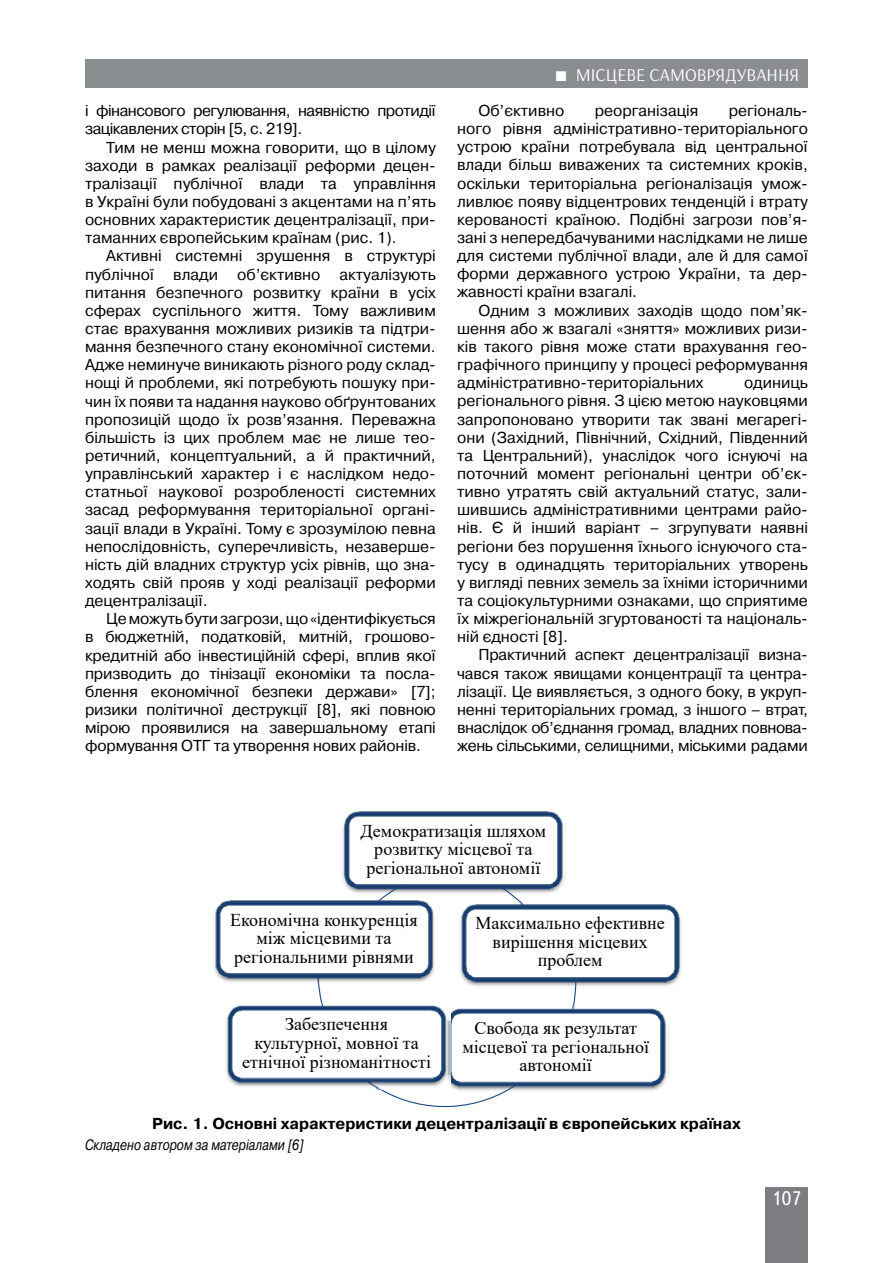
<style>
.page{position:relative;width:893px;height:1263px;background:#fff}
.page>*{position:absolute;margin:0;border:0;box-sizing:border-box;transform-origin:0 0}
.t1{font:19.5px "Ukrainian Text";color:#fff}
.t2{font:18px/18.6px "Times New Roman";color:#000;text-align:center}
.t3{font:18px "Arsenal";color:#fff}
.t4{font:15.75px/18.1px "Pragmatica C";color:#000;text-align:justify}
.t5{font:15.75px/18.1px "Pragmatica C";letter-spacing:-.03em;color:#000}
.t6{font:700 15.75px "Pragmatica C";color:#000}
.t7{font:italic 15px "Pragmatica C";color:#000;scale:.8 1}
</style>
<div class="page">
<div style="left:765px;top:1187px;width:43px;height:76px;background:#7d7e81"></div>
<div style="left:85px;top:60px;width:723px;height:28px;background:#8b8e90"></div>
<img style="left:342px;top:811px;width:222px;height:82px">
<svg style="left:499px;top:886px;width:26px;height:15px"></svg>
<img style="left:460px;top:901px;width:221px;height:87px">
<svg style="left:572px;top:979px;width:4px;height:26px"></svg>
<img style="left:450px;top:1005px;width:217px;height:86px">
<svg style="left:381px;top:1080px;width:137px;height:28px"></svg>
<img style="left:226px;top:1005px;width:224px;height:85px">
<svg style="left:318px;top:985px;width:5px;height:22px"></svg>
<img style="left:214px;top:900px;width:221px;height:85px">
<svg style="left:376px;top:886px;width:25px;height:17px"></svg>
<p class="t5" style="left:85px;top:102px;width:352px">і фінансового регулювання, наявністю протидії зацікавлених сторін [5, с. 219].</p>
<p class="t4" style="left:85px;top:138px;width:352px;text-indent:21px">Тим не менш можна говорити, що в цілому заходи в рамках реалізації реформи децен&shy;тралізації публічної влади та управління в Україні були побудовані з акцентами на п’ять основних характеристик децентралізації, при&shy;таманних європейським країнам (рис. 1).</p>
<p class="t4" style="left:85px;top:247px;width:352px;text-indent:21px">Активні системні зрушення в структурі публічної влади об’єктивно актуалізують питання безпечного розвитку країни в усіх сферах суспільного життя. Тому важливим стає врахування можливих ризиків та підтри&shy;мання безпечного стану економічної системи.<br>Адже неминуче виникають різного роду склад&shy;нощі й проблеми, які потребують пошуку при&shy;чин їх появи та надання науково обґрунтованих пропозицій щодо їх розв’язання. Переважна більшість із цих проблем має не лише тео&shy;ретичний, концептуальний, а й практичний, управлінський характер і є наслідком недо&shy;статньої наукової розробленості системних засад реформування територіальної органі&shy;зації влади в Україні. Тому є зрозумілою певна непослідовність, суперечливість, незаверше&shy;ність дій владних структур усіх рівнів, що зна&shy;ходять свій прояв у ході реалізації реформи децентралізації.</p>
<p class="t4" style="left:85px;top:610px;width:352px;text-indent:21px">Це можуть бути загрози, що «ідентифікується в бюджетній, податковій, митній, грошово&shy;кредитній або інвестиційній сфері, вплив якої призводить до тінізації економіки та посла&shy;блення економічної безпеки держави» [7]; ризики політичної деструкції [8], які повною мірою проявилися на завершальному етапі формування ОТГ та утворення нових районів.</p>
<p class="t3" style="left:456px;top:64px;width:312px">ТЕОРІЯ ТА ІСТОРІЯ ПУБЛІЧНОГ УПРАВЛІ</p>
<p class="t3" style="left:576px;top:64px;width:225px">МІСЦЕВЕ САМОВРЯДУВАННЯ</p>
<p class="t4" style="left:478px;top:102px;width:88px">Об’єктивно</p>
<p class="t4" style="left:595px;top:102px;width:105px">реорганізація</p>
<p class="t4" style="left:457px;top:102px;width:352px;text-indent:272px">регіональ&shy;ного рівня адміністративно-територіального устрою країни потребувала від центральної влади більш виважених та системних кроків, оскільки територіальна регіоналізація умож&shy;ливлює появу відцентрових тенденцій і втрату керованості країною. Подібні загрози пов’я&shy;зані з непередбачуваними наслідками не лише для системи публічної влади, але й для самої форми державного устрою України, та дер&shy;жавності країни взагалі.</p>
<p class="t4" style="left:457px;top:301px;width:352px;text-indent:21px">Одним з можливих заходів щодо пом’як&shy;шення або ж взагалі «зняття» можливих ризи&shy;ків такого рівня може стати врахування гео&shy;графічного принципу у процесі реформування адміністративно-територіальних</p>
<p class="t4" style="left:457px;top:374px;width:352px;text-indent:287px">одиниць регіонального рівня. З цією метою науковцями запропоновано утворити так звані мегарегі&shy;они (Західний, Північний, Східний, Південний та Центральний), унаслідок чого існуючі на поточний момент регіональні центри об’єк&shy;тивно утратять свій актуальний статус, зали&shy;шившись адміністративними центрами райо&shy;нів. Є й інший варіант – згрупувати наявні регіони без порушення їхнього існуючого ста&shy;тусу в одинадцять територіальних утворень у вигляді певних земель за їхніми історичними та соціокультурними ознаками, що сприятиме їх міжрегіональній згуртованості та національ&shy;ній єдності [8].</p>
<p class="t4" style="left:457px;top:646px;width:352px;text-indent:21px">Практичний аспект децентралізації визна&shy;чався також явищами концентрації та центра&shy;лізації. Це виявляється, з одного боку, в укруп&shy;ненні територіальних громад, з іншого – втрат, внаслідок об’єднання громад, владних повнова&shy;жень сільськими, селищними, міськими радами</p>
<p class="t2" style="left:361px;top:821px;width:187px">Демократизація шляхом розвитку місцевої та регіональної автономії</p>
<p class="t2" style="left:475px;top:913px;width:191px">Максимально ефективне вирішення місцевих проблем</p>
<p class="t2" style="left:230px;top:910px;width:189px">Економічна конкуренція між місцевими та регіональними рівнями</p>
<p class="t2" style="left:242px;top:1014px;width:190px">Забезпечення культурної, мовної та етнічної різноманітності</p>
<p class="t2" style="left:462px;top:1018px;width:188px">Свобода як результат місцевої та регіональної автономії</p>
<p class="t6" style="left:152px;top:1115px;width:590px">Рис. 1. Основні характеристики децентралізації в європейських країнах</p>
<p class="t7" style="left:85px;top:1136px;width:275px">Складено автором за матеріалами [6]</p>
<p class="t1" style="left:771px;top:1188px;width:32px">107</p>
</div>
